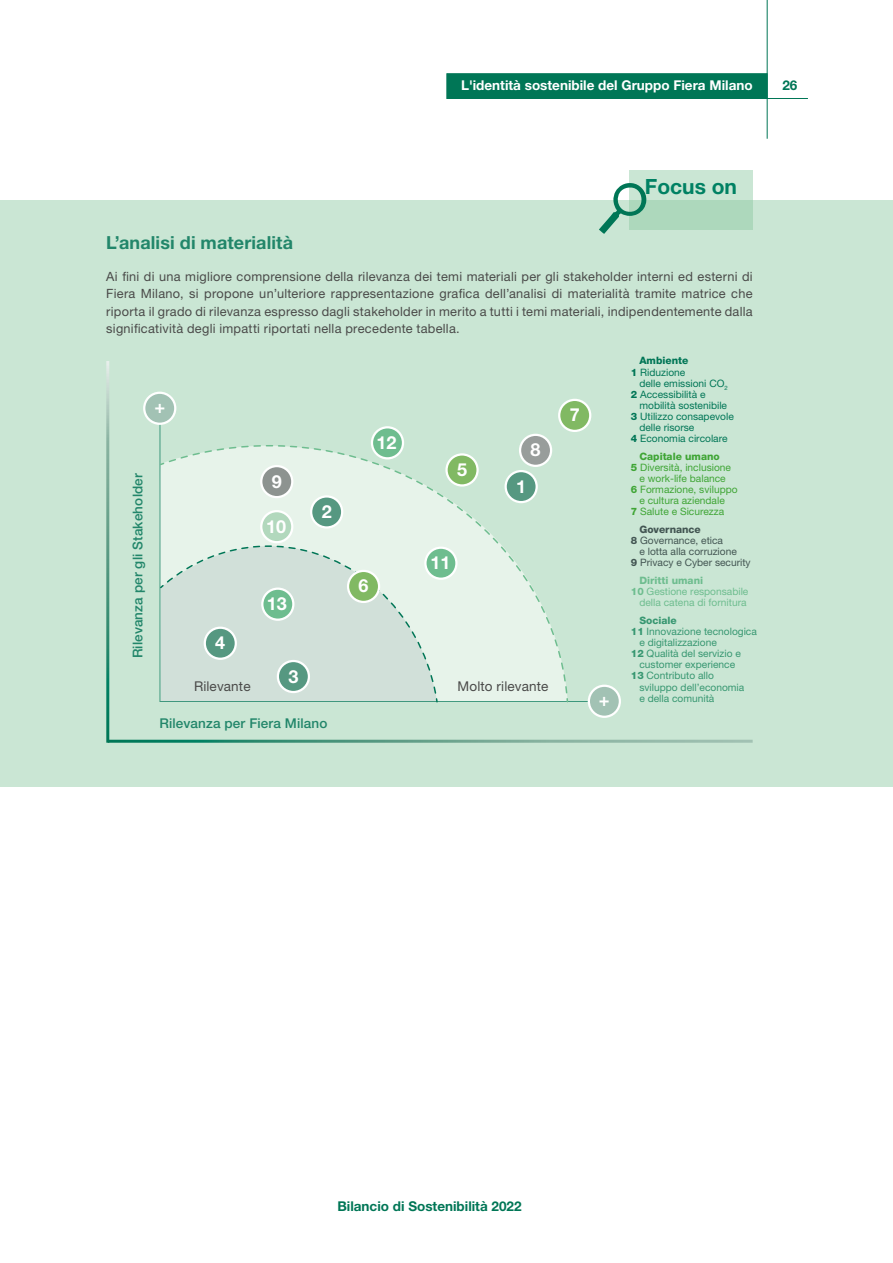
<style>
.page{position:relative;width:893px;height:1263px;background:#fff}
.page>*{position:absolute;margin:0;border:0;box-sizing:border-box;transform-origin:0 0}
.t1{font:700 21px "Helvetica Neue LT Pro";color:#008163}
.t2{font:700 18px "Helvetica Neue LT Pro";letter-spacing:.005em;color:#22866a}
.t3{font:700 18px "Helvetica Neue LT Pro";color:#fff}
.t4{font:500 13.5px "Helvetica Neue LT Pro";letter-spacing:.01em;color:#22866a}
.t5{font:700 13.5px "Helvetica Neue LT Pro";color:#fff}
.t6{font:700 13.5px "Helvetica Neue LT Pro";color:#007656}
.t7{font:13.5px "Helvetica Neue LT Pro";letter-spacing:.01em;color:#4a4a49}
.t8{font:12.75px/17.2px "Helvetica Neue LT Pro";letter-spacing:.02em;color:#4a4a49;text-align:justify}
.t9{font:10.2px "Helvetica Neue LT Pro";color:#379771}
.t10{font:10.2px "Helvetica Neue LT Pro";color:#007656}
.t11{font:10.2px "Helvetica Neue LT Pro";color:#3fa535}
.t12{font:10.2px "Helvetica Neue LT Pro";color:#425552}
.t13{font:10.2px "Helvetica Neue LT Pro";color:#6ebd8f}
.t14{font:800 10.2px "Helvetica Neue LT Pro";color:#3fa535}
.t15{font:800 10.2px "Helvetica Neue LT Pro";color:#6ebd8f}
.t16{font:800 10.2px "Helvetica Neue LT Pro";color:#425552}
.t17{font:800 10.2px "Helvetica Neue LT Pro";color:#007656}
.t18{font:800 10.2px "Helvetica Neue LT Pro";color:#379771}
.s1{font-weight:800}
</style>
<div class="page">
<hr style="left:765px;top:98px;width:43px;height:1px;background:#007656">
<div style="left:446px;top:73px;width:321px;height:26px;background:#007656;border:1px solid #007656"></div>
<hr style="left:767px;top:0;width:1px;height:139px;background:#007656">
<div style="left:0;top:200px;width:893px;height:587px;background:#cae6d4"></div>
<div style="left:629px;top:170px;width:124px;height:60px;background:linear-gradient(to bottom,#d2eada,#a6d5b6)"></div>
<svg style="left:599px;top:183px;width:47px;height:51px"></svg>
<svg style="left:159px;top:444px;width:410px;height:259px"></svg>
<svg style="left:159px;top:545px;width:280px;height:158px"></svg>
<div style="left:589px;top:686px;width:31px;height:31px;background:#a2c2b4;border-radius:50%"></div>
<div style="left:588px;top:685px;width:33px;height:33px;border:2px solid #fff;border-radius:50%"></div>
<div style="left:144px;top:393px;width:31px;height:31px;background:#a2c2b4;border-radius:50%"></div>
<div style="left:143px;top:392px;width:33px;height:33px;border:2px solid #fff;border-radius:50%"></div>
<hr style="left:108px;top:740px;width:645px;height:3px;background:#fff">
<hr style="left:106px;top:361px;width:3px;height:382px;background:#fff">
<div style="left:506px;top:471px;width:31px;height:31px;background:#569881;border-radius:50%"></div>
<div style="left:504px;top:470px;width:34px;height:33px;border:2px solid #fff;border-radius:50%"></div>
<div style="left:311px;top:496px;width:31px;height:31px;background:#569881;border-radius:50%"></div>
<div style="left:310px;top:495px;width:33px;height:34px;border:2px solid #fff;border-radius:50%"></div>
<div style="left:278px;top:661px;width:31px;height:31px;background:#569881;border-radius:50%"></div>
<div style="left:277px;top:660px;width:33px;height:33px;border:2px solid #fff;border-radius:50%"></div>
<div style="left:205px;top:628px;width:31px;height:31px;background:#569881;border-radius:50%"></div>
<div style="left:204px;top:627px;width:33px;height:33px;border:2px solid #fff;border-radius:50%"></div>
<div style="left:447px;top:454px;width:31px;height:31px;background:#81b963;border-radius:50%"></div>
<div style="left:445px;top:453px;width:34px;height:34px;border:2px solid #fff;border-radius:50%"></div>
<div style="left:348px;top:571px;width:31px;height:31px;background:#81b963;border-radius:50%"></div>
<div style="left:347px;top:570px;width:33px;height:33px;border:2px solid #fff;border-radius:50%"></div>
<div style="left:559px;top:400px;width:31px;height:31px;background:#81b963;border-radius:50%"></div>
<div style="left:558px;top:399px;width:33px;height:33px;border:2px solid #fff;border-radius:50%"></div>
<div style="left:520px;top:435px;width:31px;height:31px;background:#989d9b;border-radius:50%"></div>
<div style="left:519px;top:434px;width:33px;height:33px;border:2px solid #fff;border-radius:50%"></div>
<div style="left:261px;top:466px;width:31px;height:31px;background:#8d9390;border-radius:50%"></div>
<div style="left:260px;top:465px;width:33px;height:33px;border:2px solid #fff;border-radius:50%"></div>
<div style="left:261px;top:511px;width:31px;height:31px;background:#b2d8bd;border-radius:50%"></div>
<div style="left:260px;top:510px;width:33px;height:33px;border:2px solid #fff;border-radius:50%"></div>
<div style="left:425px;top:548px;width:31px;height:31px;background:#6ebd8f;border-radius:50%"></div>
<div style="left:424px;top:547px;width:34px;height:33px;border:2px solid #fff;border-radius:50%"></div>
<div style="left:372px;top:427px;width:31px;height:31px;background:#6ebd8f;border-radius:50%"></div>
<div style="left:371px;top:426px;width:33px;height:33px;border:2px solid #fff;border-radius:50%"></div>
<div style="left:262px;top:589px;width:31px;height:31px;background:#6ebd8f;border-radius:50%"></div>
<div style="left:261px;top:587px;width:33px;height:34px;border:2px solid #fff;border-radius:50%"></div>
<p class="t5" style="left:461px;top:77px;width:293px">L'identità sostenibile del Gruppo Fiera Milano</p>
<p class="t6" style="left:782px;top:77px;width:17px">26</p>
<h1 class="t1" style="left:645px;top:173px;width:94px">Focus on</h1>
<h2 class="t2" style="left:106px;top:231px;width:188px">L’analisi di materialità</h2>
<p class="t8" style="left:106px;top:268px;width:648px">Ai fini di una migliore comprensione della rilevanza dei temi materiali per gli stakeholder interni ed esterni di Fiera Milano, si propone un’ulteriore rappresentazione grafica dell’analisi di materialità tramite matrice che riporta il grado di rilevanza espresso dagli stakeholder in merito a tutti i temi materiali, indipendentemente dalla significatività degli impatti riportati nella precedente tabella.</p>
<h2 class="t3" style="left:154px;top:396px;width:12px">+</h2>
<p class="t4" style="left:130px;top:658px;width:187px;rotate:-90deg">Rilevanza per gli Stakeholder</p>
<h2 class="t3" style="left:215px;top:632px;width:12px">4</h2>
<h2 class="t3" style="left:272px;top:470px;width:12px">9</h2>
<h2 class="t3" style="left:266px;top:515px;width:22px">10</h2>
<h2 class="t3" style="left:267px;top:593px;width:22px">13</h2>
<h2 class="t3" style="left:322px;top:500px;width:12px">2</h2>
<h2 class="t3" style="left:376px;top:431px;width:22px">12</h2>
<h2 class="t3" style="left:359px;top:575px;width:12px">6</h2>
<h2 class="t3" style="left:457px;top:458px;width:12px">5</h2>
<h2 class="t3" style="left:430px;top:552px;width:22px">11</h2>
<h2 class="t3" style="left:531px;top:439px;width:12px">8</h2>
<h2 class="t3" style="left:516px;top:475px;width:12px">1</h2>
<h2 class="t3" style="left:288px;top:665px;width:12px">3</h2>
<p class="t7" style="left:194px;top:678px;width:58px">Rilevante</p>
<p class="t7" style="left:458px;top:678px;width:92px">Molto rilevante</p>
<p class="t4" style="left:159px;top:715px;width:169px">Rilevanza per Fiera Milano</p>
<h2 class="t3" style="left:570px;top:404px;width:12px">7</h2>
<h2 class="t3" style="left:599px;top:689px;width:12px">+</h2>
<p class="t17" style="left:639px;top:355px;width:50px">Ambiente</p>
<p class="t10" style="left:631px;top:366px;width:56px"><span class="s1">1</span> Riduzione</p>
<p class="t10" style="left:639px;top:377px;width:90px">delle emissioni CO<sub>2</sub></p>
<p class="t10" style="left:631px;top:388px;width:76px"><span class="s1">2</span> Accessibilità e</p>
<p class="t10" style="left:639px;top:399px;width:89px">mobilità sostenibile</p>
<p class="t10" style="left:631px;top:410px;width:104px"><span class="s1">3</span> Utilizzo consapevole</p>
<p class="t10" style="left:639px;top:421px;width:56px">delle risorse</p>
<p class="t10" style="left:631px;top:432px;width:98px"><span class="s1">4</span> Economia circolare</p>
<p class="t14" style="left:639px;top:450px;width:82px">Capitale umano</p>
<p class="t11" style="left:631px;top:461px;width:102px"><span class="s1">5</span> Diversità, inclusione</p>
<p class="t11" style="left:639px;top:472px;width:88px">e work-life balance</p>
<p class="t11" style="left:631px;top:483px;width:108px"><span class="s1">6</span> Formazione, sviluppo</p>
<p class="t11" style="left:639px;top:495px;width:87px">e cultura aziendale</p>
<p class="t11" style="left:631px;top:506px;width:95px"><span class="s1">7</span> Salute e Sicurezza</p>
<p class="t16" style="left:639px;top:523px;width:63px">Governance</p>
<p class="t12" style="left:631px;top:534px;width:94px"><span class="s1">8</span> Governance, etica</p>
<p class="t12" style="left:639px;top:545px;width:99px">e lotta alla corruzione</p>
<p class="t12" style="left:631px;top:557px;width:121px"><span class="s1">9</span> Privacy e Cyber security</p>
<p class="t15" style="left:639px;top:574px;width:65px">Diritti umani</p>
<p class="t13" style="left:631px;top:585px;width:119px"><span class="s1">10</span> Gestione responsabile</p>
<p class="t13" style="left:639px;top:596px;width:109px">della catena di fornitura</p>
<p class="t18" style="left:639px;top:614px;width:39px">Sociale</p>
<p class="t9" style="left:631px;top:625px;width:127px"><span class="s1">11</span> Innovazione tecnologica</p>
<p class="t9" style="left:639px;top:636px;width:79px">e digitalizzazione</p>
<p class="t9" style="left:631px;top:647px;width:111px"><span class="s1">12</span> Qualità del servizio e</p>
<p class="t9" style="left:639px;top:659px;width:97px">customer experience</p>
<p class="t9" style="left:631px;top:670px;width:84px"><span class="s1">13</span> Contributo allo</p>
<p class="t9" style="left:639px;top:681px;width:106px">sviluppo dell’economia</p>
<p class="t9" style="left:639px;top:692px;width:77px">e della comunità</p>
<p class="t6" style="left:337px;top:1198px;width:186px">Bilancio di Sostenibilità 2022</p>
</div>
